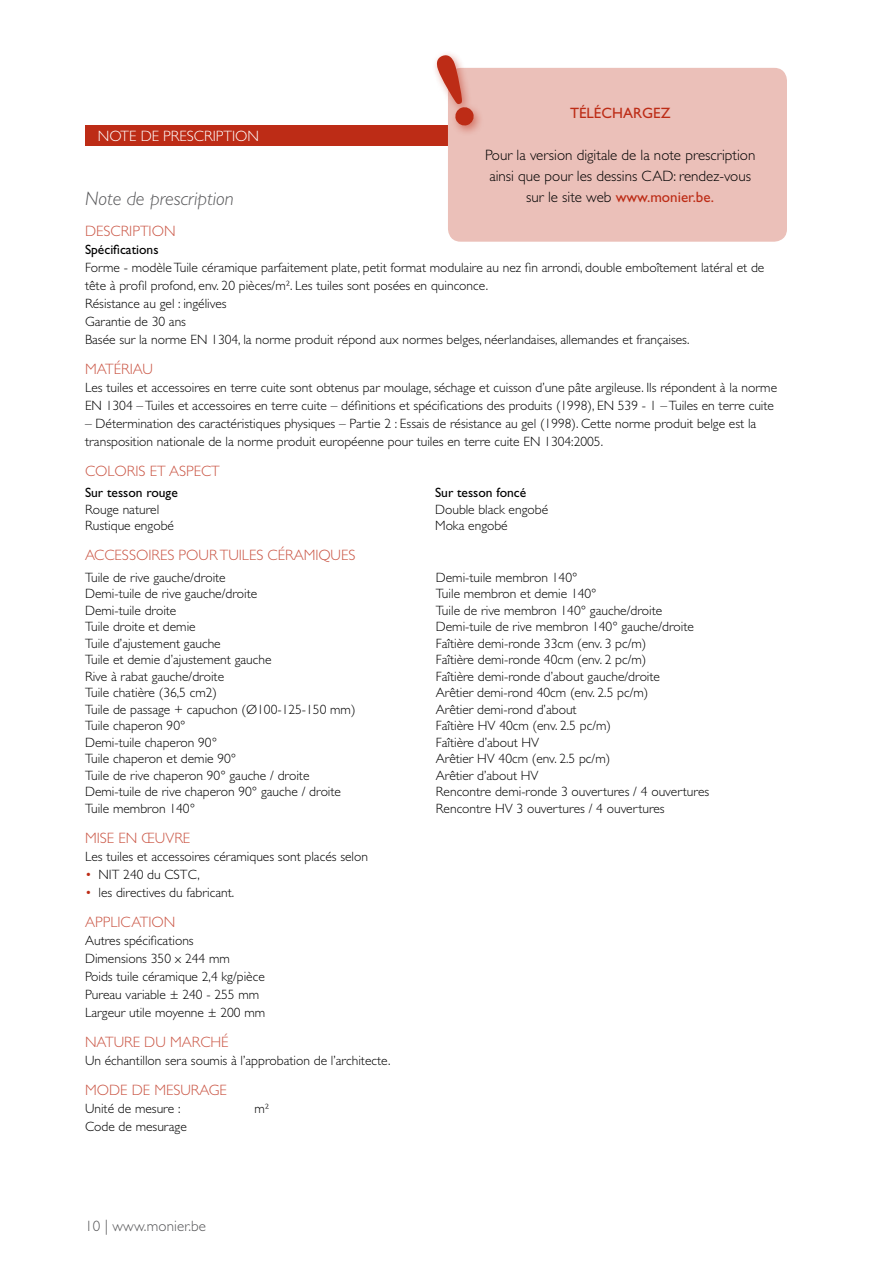
<style>
.page{position:relative;width:893px;height:1263px;background:#fff}
.page>*{position:absolute;margin:0;border:0;box-sizing:border-box;transform-origin:0 0}
.t1{font:italic 300 19.5px "Gill Sans Std";color:#58585a}
.t2{font:300 15px "Gill Sans Std";color:#ca5645}
.t3{font:300 15px/21px "Gill Sans Std";color:#000}
.t4{font:15px "Gill Sans Std";color:#bd2c16}
.t5{font:300 15px "Gill Sans Std";color:#fff}
.t6{font:300 15px "Gill Sans Std";letter-spacing:.01em;color:#58585a}
.t7{font:300 13.5px/16.5px "Gill Sans Std";color:#000}
.t8{font:13.5px "Gill Sans Std";color:#000}
.s1{font-weight:300;color:#000}
.s2{color:#bd2c16}
</style>
<div class="page">
<div style="left:85px;top:125px;width:702px;height:21px;background:#bd2c16"></div>
<div style="left:448px;top:68px;width:339px;height:174px;background:#ebc0b9;border-radius:13px"></div>
<div style="left:432px;top:50px;width:52px;height:86px;background:#bd2c16;opacity:.5"></div>
<svg style="left:436px;top:54px;width:39px;height:73px"></svg>
<p class="t5" style="left:98px;top:127px;width:163px">NOTE DE PRESCRIPTION</p>
<p class="t4" style="left:570px;top:104px;width:102px">TÉLÉCHARGEZ</p>
<p class="t3" style="left:485px;top:145px;width:272px">Pour la version digitale de la note prescription ainsi que pour les dessins CAD: rendez-vous</p>
<h1 class="t1" style="left:85px;top:187px;width:150px">Note de prescription</h1>
<p class="t4" style="left:526px;top:188px;width:189px"><span class="s1">sur le site web</span> www.monier.be.</p>
<p class="t2" style="left:85px;top:223px;width:92px">DESCRIPTION</p>
<p class="t8" style="left:85px;top:242px;width:75px">Spécifications</p>
<p class="t7" style="left:85px;top:259px;width:681px;line-height:18px">Forme - modèle Tuile céramique parfaitement plate, petit format modulaire au nez fin arrondi, double emboîtement latéral et de tête à profil profond, env. 20 pièces/m². Les tuiles sont posées en quinconce.<br>Résistance au gel : ingélives<br>Garantie de 30 ans<br>Basée sur la norme EN 1304, la norme produit répond aux normes belges, néerlandaises, allemandes et françaises.</p>
<p class="t2" style="left:85px;top:361px;width:70px">MATÉRIAU</p>
<p class="t7" style="left:85px;top:379px;width:694px;line-height:18px">Les tuiles et accessoires en terre cuite sont obtenus par moulage, séchage et cuisson d’une pâte argileuse. Ils répondent à la norme<br>EN 1304 – Tuiles et accessoires en terre cuite – définitions et spécifications des produits (1998), EN 539 - 1 – Tuiles en terre cuite</p>
<p class="t7" style="left:85px;top:415px;width:673px;line-height:18px">– Détermination des caractéristiques physiques – Partie 2 : Essais de résistance au gel (1998). Cette norme produit belge est la transposition nationale de la norme produit européenne pour tuiles en terre cuite EN 1304:2005.</p>
<p class="t2" style="left:85px;top:463px;width:136px">COLORIS ET ASPECT</p>
<p class="t8" style="left:85px;top:485px;width:94px">Sur tesson rouge</p>
<p class="t7" style="left:85px;top:501px;width:90px">Rouge naturel<br>Rustique engobé</p>
<p class="t8" style="left:435px;top:485px;width:93px">Sur tesson foncé</p>
<p class="t7" style="left:435px;top:501px;width:115px">Double black engobé<br>Moka engobé</p>
<p class="t2" style="left:85px;top:547px;width:272px">ACCESSOIRES POUR TUILES CÉRAMIQUES</p>
<p class="t7" style="left:85px;top:569px;width:272px">Tuile de rive gauche/droite<br>Demi-tuile de rive gauche/droite<br>Demi-tuile droite<br>Tuile droite et demie<br>Tuile d’ajustement gauche<br>Tuile et demie d’ajustement gauche<br>Rive à rabat gauche/droite<br>Tuile chatière (36,5 cm2)<br>Tuile de passage + capuchon (Ø100-125-150 mm)<br>Tuile chaperon 90°<br>Demi-tuile chaperon 90°<br>Tuile chaperon et demie 90°<br>Tuile de rive chaperon 90° gauche / droite<br>Demi-tuile de rive chaperon 90° gauche / droite<br>Tuile membron 140°</p>
<p class="t7" style="left:436px;top:569px;width:275px">Demi-tuile membron 140°<br>Tuile membron et demie 140°<br>Tuile de rive membron 140° gauche/droite Demi-tuile de rive membron 140° gauche/droite Faîtière demi-ronde 33cm (env. 3 pc/m)<br>Faîtière demi-ronde 40cm (env. 2 pc/m)<br>Faîtière demi-ronde d’about gauche/droite<br>Arêtier demi-rond 40cm (env. 2.5 pc/m)<br>Arêtier demi-rond d’about<br>Faîtière HV 40cm (env. 2.5 pc/m)<br>Faîtière d’about HV<br>Arêtier HV 40cm (env. 2.5 pc/m)<br>Arêtier d’about HV<br>Rencontre demi-ronde 3 ouvertures / 4 ouvertures Rencontre HV 3 ouvertures / 4 ouvertures</p>
<p class="t2" style="left:85px;top:829px;width:107px">MISE EN ŒUVRE</p>
<p class="t7" style="left:85px;top:848px;width:284px">Les tuiles et accessoires céramiques sont placés selon</p>
<p class="t7" style="left:85px;top:866px;width:116px"><span class="s2">•</span> NIT 240 du CSTC,</p>
<p class="t7" style="left:85px;top:884px;width:151px"><span class="s2">•</span> les directives du fabricant.</p>
<p class="t2" style="left:85px;top:913px;width:92px">APPLICATION</p>
<p class="t7" style="left:85px;top:931px;width:182px;line-height:18px">Autres spécifications<br>Dimensions 350 x 244 mm<br>Poids tuile céramique 2,4 kg/pièce<br>Pureau variable ± 240 - 255 mm<br>Largeur utile moyenne ± 200 mm</p>
<p class="t2" style="left:85px;top:1033px;width:145px">NATURE DU MARCHÉ</p>
<p class="t7" style="left:85px;top:1052px;width:307px">Un échantillon sera soumis à l’approbation de l’architecte.</p>
<p class="t2" style="left:85px;top:1081px;width:143px">MODE DE MESURAGE</p>
<p class="t7" style="left:85px;top:1100px;width:97px">Unité de mesure :</p>
<p class="t7" style="left:255px;top:1100px;width:16px">m²</p>
<p class="t7" style="left:85px;top:1118px;width:103px">Code de mesurage</p>
<p class="t6" style="left:85px;top:1217px;width:123px">10 | www.monier.be</p>
</div>
